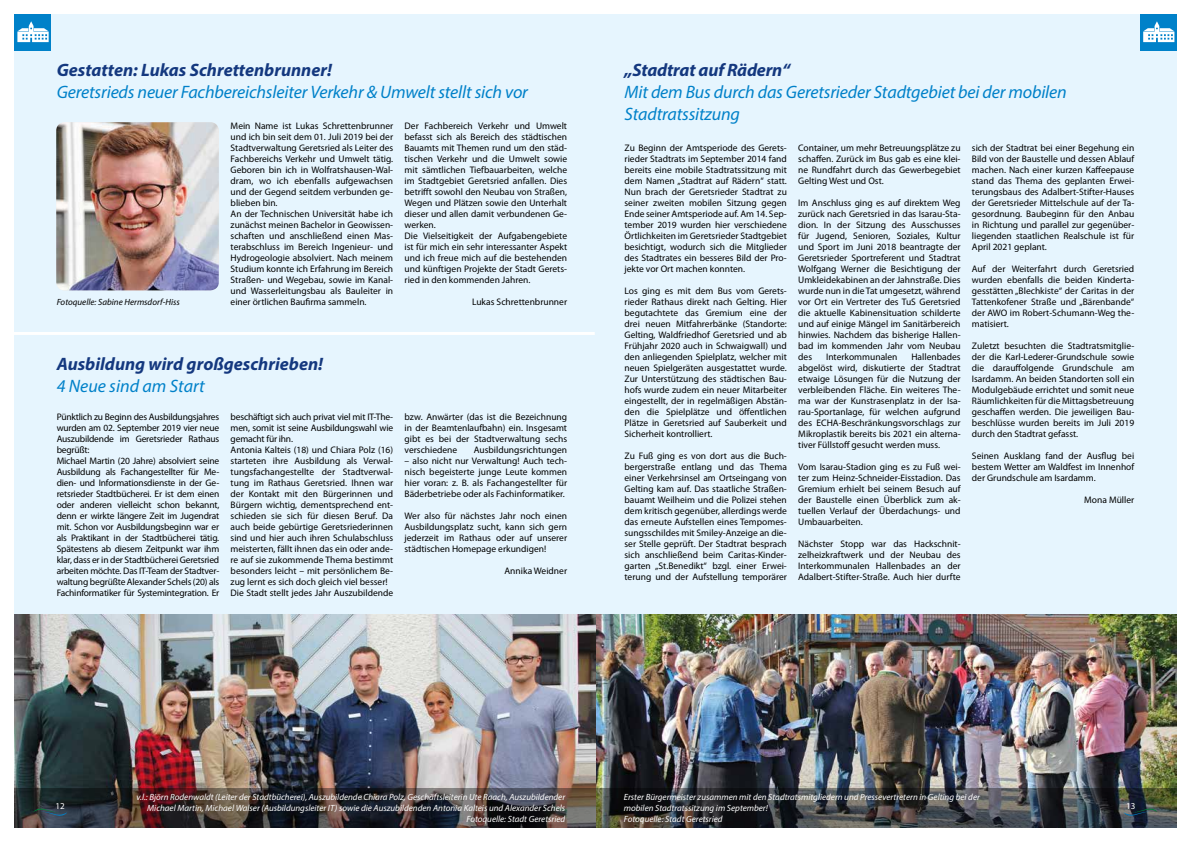
<style>
.page{position:relative;width:1191px;height:842px;background:#fff}
.page>*{position:absolute;margin:0;border:0;box-sizing:border-box;transform-origin:0 0}
.t1{font:italic 18px/22px "Myriad Pro";letter-spacing:-.01em;color:#0081c9}
.t2{font:italic 700 18px "Myriad Pro";color:#14387f}
.t3{font:9.5px/11px "Myriad Pro";color:#000;text-align:justify}
.t4{font:9.5px/11px "Myriad Pro";letter-spacing:-.02em;color:#000}
.t5{font:italic 9px/11px "Myriad Pro";color:#fff}
.t6{font:italic 9px "Myriad Pro";color:#000}
.t7{font:9px "Myriad Pro";color:#fff}
</style>
<div class="page">
<div style="left:595px;top:14px;width:581px;height:814px;background:#e6f5fe"></div>
<img style="left:595px;top:614px;width:581px;height:174px">
<img style="left:595px;top:788px;width:581px;height:40px">
<img style="left:14px;top:14px;width:581px;height:774px">
<img style="left:14px;top:788px;width:581px;height:40px">
<svg style="left:1123px;top:806px;width:34px;height:11px"></svg>
<svg style="left:33px;top:806px;width:34px;height:11px"></svg>
<img style="left:56px;top:122px;width:163px;height:168px">
<div style="left:14px;top:14px;width:37px;height:37px;background:#0081c9"></div>
<svg style="left:17px;top:21px;width:32px;height:21px"></svg>
<div style="left:1140px;top:14px;width:36px;height:37px;background:#0081c9"></div>
<svg style="left:1143px;top:21px;width:31px;height:21px"></svg>
<hr style="left:0;top:332px;width:595px;height:3px;background:#fff">
<h1 class="t2" style="left:57px;top:58px;width:277px">Gestatten: Lukas Schrettenbrunner!</h1>
<h1 class="t1" style="left:57px;top:81px;width:473px">Geretsrieds neuer Fachbereichsleiter Verkehr &amp; Umwelt stellt sich vor</h1>
<p class="t6" style="left:57px;top:296px;width:125px">Fotoquelle: Sabine Hermsdorf-Hiss</p>
<p class="t3" style="left:231px;top:120px;width:164px;text-align:left">Mein Name ist Lukas Schrettenbrunner und ich bin seit dem 01. Juli 2019 bei der Stadtverwaltung Geretsried als Leiter des Fachbereichs Verkehr und Umwelt tätig.<br>Geboren bin ich in Wolfratshausen-Wal&shy;dram, wo ich ebenfalls aufgewachsen und der Gegend seitdem verbunden ge&shy;blieben bin.<br>An der Technischen Universität habe ich zunächst meinen Bachelor in Geowissen&shy;schaften und anschließend einen Mas&shy;terabschluss im Bereich Ingenieur- und Hydrogeologie absolviert. Nach meinem Studium konnte ich Erfahrung im Bereich Straßen- und Wegebau, sowie im Kanal&shy;und Wasserleitungsbau als Bauleiter in einer örtlichen Baufirma sammeln.</p>
<p class="t3" style="left:404px;top:120px;width:164px;text-align:left">Der Fachbereich Verkehr und Umwelt befasst sich als Bereich des städtischen Bauamts mit Themen rund um den städ&shy;tischen Verkehr und die Umwelt sowie mit sämtlichen Tiefbauarbeiten, welche im Stadtgebiet Geretsried anfallen. Dies betrifft sowohl den Neubau von Straßen, Wegen und Plätzen sowie den Unterhalt dieser und allen damit verbundenen Ge&shy;werken.<br>Die Vielseitigkeit der Aufgabengebiete ist für mich ein sehr interessanter Aspekt und ich freue mich auf die bestehenden und künftigen Projekte der Stadt Gerets&shy;ried in den kommenden Jahren.</p>
<p class="t3" style="left:472px;top:296px;width:97px">Lukas Schrettenbrunner</p>
<h1 class="t2" style="left:57px;top:352px;width:268px">Ausbildung wird großgeschrieben!</h1>
<h1 class="t1" style="left:57px;top:374px;width:150px">4 Neue sind am Start</h1>
<p class="t4" style="left:57px;top:412px;width:164px">Pünktlich zu Beginn des Ausbildungsjahres wurden am 02. September 2019 vier neue Auszubildende im Geretsrieder Rathaus begrüßt:<br>Michael Martin (20 Jahre) absolviert seine Ausbildung als Fachangestellter für Me&shy;dien- und Informationsdienste in der Ge&shy;retsrieder Stadtbücherei. Er ist dem einen oder anderen vielleicht schon bekannt, denn er wirkte längere Zeit im Jugendrat mit. Schon vor Ausbildungsbeginn war er als Praktikant in der Stadtbücherei tätig.<br>Spätestens ab diesem Zeitpunkt war ihm klar, dass er in der Stadtbücherei Geretsried arbeiten möchte. Das IT-Team der Stadtver&shy;waltung begrüßte Alexander Schels (20) als Fachinformatiker für Systemintegration. Er</p>
<p class="t3" style="left:231px;top:412px;width:164px;text-align:left">beschäftigt sich auch privat viel mit IT-The&shy;men, somit ist seine Ausbildungswahl wie gemacht für ihn.<br>Antonia Kalteis (18) und Chiara Polz (16) starteten ihre Ausbildung als Verwal&shy;tungsfachangestellte der Stadtverwal&shy;tung im Rathaus Geretsried. Ihnen war der Kontakt mit den Bürgerinnen und Bürgern wichtig, dementsprechend ent&shy;schieden sie sich für diesen Beruf. Da auch beide gebürtige Geretsriederinnen sind und hier auch ihren Schulabschluss meisterten, fällt ihnen das ein oder ande&shy;re auf sie zukommende Thema bestimmt besonders leicht – mit persönlichem Be&shy;zug lernt es sich doch gleich viel besser!<br>Die Stadt stellt jedes Jahr Auszubildende</p>
<p class="t3" style="left:404px;top:412px;width:164px">bzw. Anwärter (das ist die Bezeichnung in der Beamtenlaufbahn) ein. Insgesamt gibt es bei der Stadtverwaltung sechs verschiedene</p>
<p class="t3" style="left:474px;top:445px;width:95px">Ausbildungsrichtungen</p>
<p class="t3" style="left:404px;top:456px;width:164px">– also nicht nur Verwaltung! Auch tech&shy;nisch begeisterte junge Leute kommen hier voran: z. B. als Fachangestellter für Bäderbetriebe oder als Fachinformatiker.</p>
<p class="t3" style="left:404px;top:511px;width:164px">Wer also für nächstes Jahr noch einen Ausbildungsplatz sucht, kann sich gern jederzeit im Rathaus oder auf unserer städtischen Homepage erkundigen!</p>
<p class="t3" style="left:504px;top:566px;width:64px">Annika Weidner</p>
<h1 class="t2" style="left:624px;top:58px;width:167px">„Stadtrat auf Rädern“</h1>
<h1 class="t1" style="left:624px;top:80px;width:444px">Mit dem Bus durch das Geretsrieder Stadtgebiet bei der mobilen<br>Stadtratssitzung</h1>
<p class="t3" style="left:624px;top:142px;width:164px">Zu Beginn der Amtsperiode des Gerets&shy;rieder Stadtrats im September 2014 fand bereits eine mobile Stadtratssitzung mit dem Namen „Stadtrat auf Rädern“ statt.<br>Nun brach der Geretsrieder Stadtrat zu seiner zweiten mobilen Sitzung gegen Ende seiner Amtsperiode auf. Am 14. Sep&shy;tember 2019 wurden hier verschiedene Örtlichkeiten im Geretsrieder Stadtgebiet besichtigt, wodurch sich die Mitglieder des Stadtrates ein besseres Bild der Pro&shy;jekte vor Ort machen konnten.</p>
<p class="t3" style="left:624px;top:285px;width:164px">Los ging es mit dem Bus vom Gerets&shy;rieder Rathaus direkt nach Gelting. Hier begutachtete das Gremium eine der drei neuen Mitfahrerbänke (Standorte:<br>Gelting, Waldfriedhof Geretsried und ab Frühjahr 2020 auch in Schwaigwall) und den anliegenden Spielplatz, welcher mit neuen Spielgeräten ausgestattet wurde.<br>Zur Unterstützung des städtischen Bau&shy;hofs wurde zudem ein neuer Mitarbeiter eingestellt, der in regelmäßigen Abstän&shy;den die Spielplätze und öffentlichen Plätze in Geretsried auf Sauberkeit und Sicherheit kontrolliert.</p>
<p class="t3" style="left:624px;top:450px;width:164px">Zu Fuß ging es von dort aus die Buch&shy;bergerstraße entlang und das Thema einer Verkehrsinsel am Ortseingang von Gelting kam auf. Das staatliche Straßen&shy;bauamt Weilheim und die Polizei stehen dem kritisch gegenüber, allerdings werde das erneute Aufstellen eines Tempomes&shy;sungsschildes mit Smiley-Anzeige an die&shy;ser Stelle geprüft. Der Stadtrat besprach sich anschließend beim Caritas-Kinder&shy;garten „St.Benedikt“ bzgl. einer Erwei&shy;terung und der Aufstellung temporärer</p>
<p class="t3" style="left:798px;top:142px;width:164px">Container, um mehr Betreuungsplätze zu schaffen. Zurück im Bus gab es eine klei&shy;ne Rundfahrt durch das Gewerbegebiet Gelting West und Ost.</p>
<p class="t3" style="left:798px;top:197px;width:164px">Im Anschluss ging es auf direktem Weg zurück nach Geretsried in das Isarau-Sta&shy;dion. In der Sitzung des Ausschusses für Jugend, Senioren, Soziales, Kultur und Sport im Juni 2018 beantragte der Geretsrieder Sportreferent und Stadtrat Wolfgang Werner die Besichtigung der Umkleidekabinen an der Jahnstraße. Dies wurde nun in die Tat umgesetzt, während vor Ort ein Vertreter des TuS Geretsried die aktuelle Kabinensituation schilderte und auf einige Mängel im Sanitärbereich hinwies. Nachdem das bisherige Hallen&shy;bad im kommenden Jahr vom Neubau des</p>
<p class="t3" style="left:798px;top:351px;width:164px;text-indent:113px">Hallenbades abgelöst wird, diskutierte der Stadtrat etwaige Lösungen für die Nutzung der verbleibenden Fläche. Ein weiteres The&shy;ma war der Kunstrasenplatz in der Isa&shy;rau-Sportanlage, für welchen aufgrund des ECHA-Beschränkungsvorschlags zur Mikroplastik bereits bis 2021 ein alterna&shy;tiver Füllstoff gesucht werden muss.</p>
<p class="t3" style="left:798px;top:461px;width:164px">Vom Isarau-Stadion ging es zu Fuß wei&shy;ter zum Heinz-Schneider-Eisstadion. Das Gremium erhielt bei seinem Besuch auf der Baustelle einen Überblick zum ak&shy;tuellen Verlauf der Überdachungs- und Umbauarbeiten.</p>
<p class="t3" style="left:798px;top:538px;width:164px">Nächster Stopp war das Hackschnit&shy;zelheizkraftwerk und der Neubau des Interkommunalen Hallenbades an der Adalbert-Stifter-Straße. Auch hier durfte</p>
<p class="t3" style="left:826px;top:351px;width:73px">Interkommunalen</p>
<p class="t3" style="left:972px;top:142px;width:164px">sich der Stadtrat bei einer Begehung ein Bild von der Baustelle und dessen Ablauf machen. Nach einer kurzen Kaffeepause stand das Thema des geplanten Erwei&shy;terungsbaus des Adalbert-Stifter-Hauses der Geretsrieder Mittelschule auf der Ta&shy;gesordnung. Baubeginn für den Anbau in Richtung und parallel zur gegenüber&shy;liegenden staatlichen Realschule ist für April 2021 geplant.</p>
<p class="t3" style="left:972px;top:263px;width:164px">Auf der Weiterfahrt durch Geretsried wurden ebenfalls die beiden Kinderta&shy;gesstätten „Blechkiste“ der Caritas in der Tattenkofener Straße und „Bärenbande“ der AWO im Robert-Schumann-Weg the&shy;matisiert.</p>
<p class="t3" style="left:972px;top:340px;width:164px">Zuletzt besuchten die Stadtratsmitglie&shy;der die Karl-Lederer-Grundschule sowie die darauffolgende Grundschule am Isardamm. An beiden Standorten soll ein Modulgebäude errichtet und somit neue Räumlichkeiten für die Mittagsbetreuung geschaffen werden. Die jeweiligen Bau&shy;beschlüsse wurden bereits im Juli 2019 durch den Stadtrat gefasst.</p>
<p class="t3" style="left:972px;top:450px;width:164px">Seinen Ausklang fand der Ausflug bei bestem Wetter am Waldfest im Innenhof der Grundschule am Isardamm.</p>
<p class="t3" style="left:1084px;top:495px;width:52px">Mona Müller</p>
<p class="t5" style="left:136px;top:791px;width:430px;text-align:right">v.l.: Björn Rodenwaldt (Leiter der Stadtbücherei), Auszubildende Chiara Polz, Geschäftsleiterin Ute Raach, Auszubildender<br>Michael Martin, Michael Walser (Ausbildungsleiter IT) sowie die Auszubildenden Antonia Kalteis und Alexander Schels<br>Fotoquelle: Stadt Geretsried</p>
<p class="t5" style="left:624px;top:791px;width:357px">Erster Bürgermeister zusammen mit den Stadtratsmitgliedern und Pressevertretern in Gelting bei der mobilen Stadtratssitzung im September!<br>Fotoquelle: Stadt Geretsried</p>
<p class="t7" style="left:56px;top:800px;width:11px">12</p>
<p class="t7" style="left:1126px;top:800px;width:11px">13</p>
</div>
